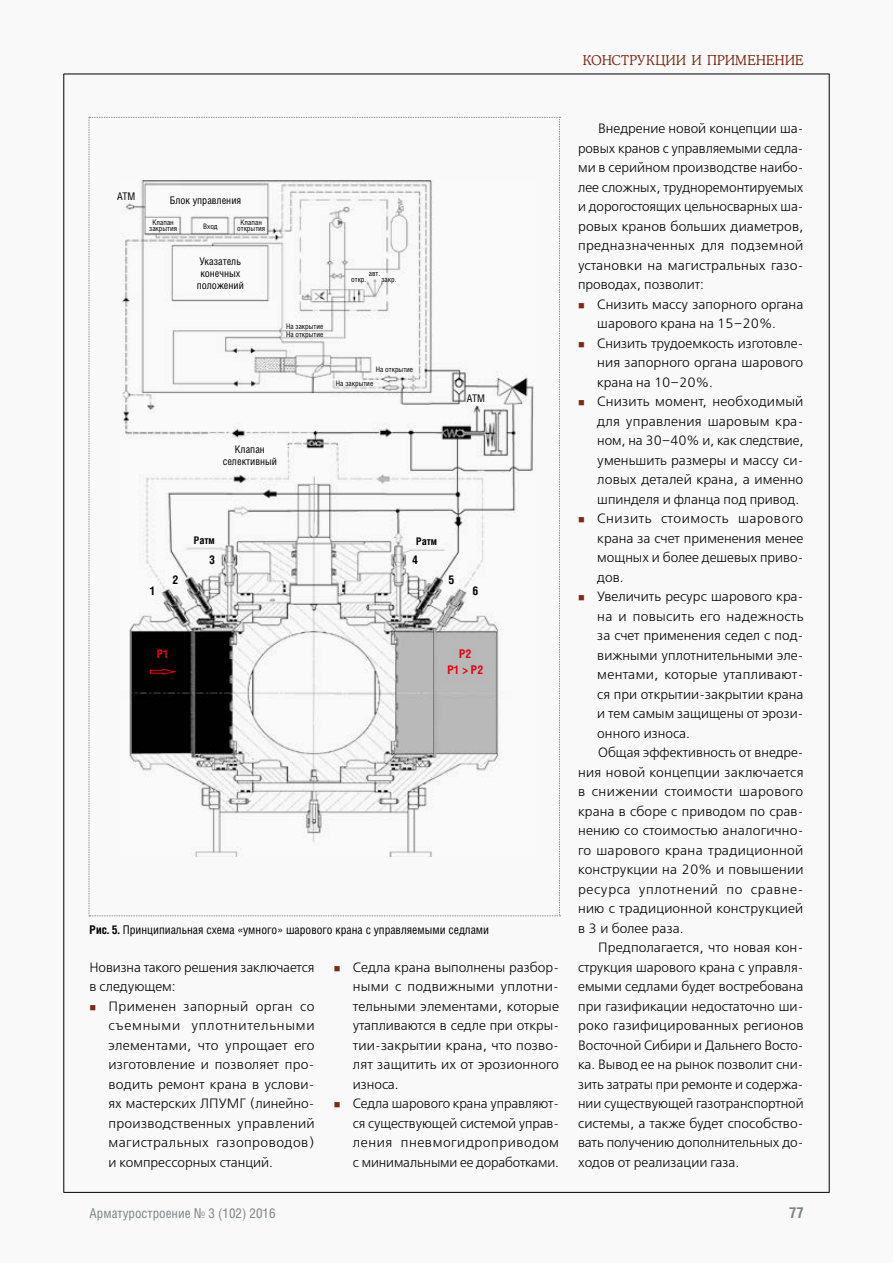
<style>
.page{position:relative;width:893px;height:1263px;background:#f9f9f9}
.page>*{position:absolute;margin:0;border:0;box-sizing:border-box;transform-origin:0 0}
.t1{font:700 15px "Helios Cond";color:#7c8386}
.t2{font:13.5px/19.5px "Free Set Light C";color:#000}
.t3{font:13.5px "Free Set Light C";letter-spacing:.02em;color:#000}
.t4{font:13.5px "Helios Cond";color:#7c8386}
.t5{font:13.5px "Free Set Light C";letter-spacing:.03em;color:#000}
.t6{font:13.5px "Free Set Light C";letter-spacing:.045em;color:#000}
.t7{font:13.5px "Free Set Light C";letter-spacing:.04em;color:#000}
.t8{font:13.5px "Free Set Light C";letter-spacing:.025em;color:#000}
.t9{font:13.5px "Osvald Light C";letter-spacing:.03em;color:#7b2b15}
.t10{font:12px "Helios Cond";color:#000}
.t11{font:700 12px "Helios Cond";color:#e3000f}
.t12{font:700 12px "Helios Cond";color:#000}
.t13{font:10.5px/12px "Helios Cond";color:#000;text-align:center}
.t14{font:700 10.5px "Helios Cond";color:#000}
.t15{font:7.5px/6px "Helios Cond";color:#000;text-align:center}
.s1{font-weight:700}
</style>
<div class="page">
<svg style="left:89px;top:117px;width:471px;height:799px"></svg>
<hr style="left:64px;top:74px;width:1px;height:1118px;background:#000">
<hr style="left:829px;top:74px;width:1px;height:1118px;background:#000">
<hr style="left:64px;top:74px;width:765px;height:1px;background:#000">
<hr style="left:64px;top:1192px;width:765px;height:1px;background:#000">
<p class="t9" style="left:583px;top:52px;width:222px">конструкции и применение</p>
<p class="t13" style="left:117px;top:190px;width:20px">АТМ</p>
<p class="t13" style="left:170px;top:194px;width:73px">Блок управления</p>
<p class="t15" style="left:149px;top:219px;width:30px">Клапан закрытия</p>
<p class="t15" style="left:237px;top:219px;width:30px">Клапан открытия</p>
<p class="t15" style="left:203px;top:223px;width:16px">Вход</p>
<p class="t13" style="left:197px;top:255px;width:49px">Указатель конечных положений</p>
<p class="t15" style="left:369px;top:271px;width:13px">авт.</p>
<p class="t15" style="left:351px;top:276px;width:17px">откр.</p>
<p class="t15" style="left:381px;top:276px;width:17px">закр.</p>
<p class="t15" style="left:286px;top:323px;width:39px">На закрытие</p>
<p class="t15" style="left:286px;top:331px;width:39px">На открытие</p>
<p class="t15" style="left:376px;top:366px;width:39px">На открытие</p>
<p class="t15" style="left:336px;top:380px;width:39px">На закрытие</p>
<p class="t13" style="left:223px;top:443px;width:56px">Клапан селективный</p>
<p class="t13" style="left:467px;top:392px;width:20px">АТМ</p>
<p class="t14" style="left:194px;top:534px;width:23px">Ратм</p>
<p class="t14" style="left:416px;top:535px;width:23px">Ратм</p>
<p class="t12" style="left:209px;top:553px;width:8px">3</p>
<p class="t12" style="left:412px;top:553px;width:7px">4</p>
<p class="t12" style="left:173px;top:572px;width:8px">2</p>
<p class="t12" style="left:449px;top:572px;width:7px">5</p>
<p class="t12" style="left:150px;top:583px;width:7px">1</p>
<p class="t12" style="left:472px;top:583px;width:7px">6</p>
<p class="t11" style="left:157px;top:647px;width:14px">Р1</p>
<p class="t11" style="left:459px;top:647px;width:14px">Р2</p>
<p class="t11" style="left:447px;top:663px;width:38px">Р1 &gt; Р2</p>
<p class="t10" style="left:90px;top:923px;width:401px"><span class="s1">Рис. 5.</span> Принципиальная схема «умного» шарового крана с управляемыми седлами</p>
<p class="t2" style="left:89px;top:958px;width:227px">Новизна такого решения заключается в следующем:</p>
<p class="t2" style="left:108px;top:997px;width:208px;text-align:justify">Применен запорный орган со съемными уплотнительными элементами, что упрощает его изготовление и позволяет про&shy;водить ремонт крана в услови&shy;ях мастерских ЛПУМГ (линейно&shy;производственных управлений магистральных газопроводов) и компрессорных станций.</p>
<p class="t2" style="left:353px;top:958px;width:208px">Седла крана выполнены разбор&shy;ными с подвижными уплотни&shy;тельными элементами, которые утапливаются в седле при откры&shy;тии-закрытии крана, что позво&shy;лят защитить их от эрозионного износа.<br>Седла шарового крана управляют&shy;ся существующей системой управ&shy;ления пневмогидроприводом с минимальными ее доработками.</p>
<p class="t2" style="left:578px;top:120px;width:227px;text-align:justify;text-indent:20px">Внедрение новой концепции ша&shy;ровых кранов с управляемыми седла&shy;ми в серийном производстве наибо&shy;лее сложных, трудноремонтируемых и дорогостоящих цельносварных ша&shy;ровых кранов больших диаметров, предназначенных для подземной установки на магистральных газо&shy;проводах, позволит:</p>
<p class="t2" style="left:597px;top:295px;width:208px">Снизить массу запорного органа</p>
<p class="t2" style="left:597px;top:315px;width:180px">шарового крана на 15–20%.</p>
<p class="t2" style="left:597px;top:334px;width:208px">Снизить трудоемкость изготовле-</p>
<p class="t2" style="left:597px;top:354px;width:208px">ния запорного органа шарового</p>
<p class="t2" style="left:597px;top:373px;width:117px">крана на 10–20%.</p>
<p class="t2" style="left:597px;top:393px;width:208px">Снизить момент, необходимый</p>
<p class="t3" style="left:597px;top:414px;width:208px">для управления шаровым кра-</p>
<p class="t2" style="left:597px;top:432px;width:208px">ном, на 30–40% и, как следствие,</p>
<p class="t2" style="left:597px;top:451px;width:208px">уменьшить размеры и массу си-</p>
<p class="t2" style="left:597px;top:471px;width:208px">ловых деталей крана, а именно</p>
<p class="t2" style="left:597px;top:490px;width:203px">шпинделя и фланца под привод.</p>
<p class="t7" style="left:597px;top:511px;width:208px">Снизить стоимость шарового</p>
<p class="t2" style="left:597px;top:529px;width:208px">крана за счет применения менее</p>
<p class="t2" style="left:597px;top:549px;width:208px">мощных и более дешевых приво-</p>
<p class="t2" style="left:597px;top:568px;width:28px">дов.</p>
<p class="t2" style="left:597px;top:588px;width:208px">Увеличить ресурс шарового кра-</p>
<p class="t8" style="left:597px;top:609px;width:208px">на и повысить его надежность</p>
<p class="t2" style="left:597px;top:627px;width:208px">за счет применения седел с под-</p>
<p class="t2" style="left:597px;top:646px;width:208px">вижными уплотнительными эле-</p>
<p class="t3" style="left:597px;top:667px;width:208px">ментами, которые утапливают-</p>
<p class="t2" style="left:597px;top:685px;width:208px">ся при открытии-закрытии крана</p>
<p class="t2" style="left:597px;top:705px;width:208px">и тем самым защищены от эрози-</p>
<p class="t2" style="left:597px;top:724px;width:94px">онного износа.</p>
<p class="t2" style="left:598px;top:744px;width:207px">Общая эффективность от внедре-</p>
<p class="t2" style="left:578px;top:763px;width:227px">ния новой концепции заключается</p>
<p class="t5" style="left:578px;top:784px;width:227px">в снижении стоимости шарового</p>
<p class="t2" style="left:578px;top:802px;width:227px">крана в сборе с приводом по срав-</p>
<p class="t2" style="left:578px;top:822px;width:227px">нению со стоимостью аналогично-</p>
<p class="t3" style="left:578px;top:843px;width:227px">го шарового крана традиционной</p>
<p class="t2" style="left:578px;top:861px;width:227px">конструкции на 20% и повышении</p>
<p class="t6" style="left:578px;top:882px;width:227px">ресурса уплотнений по сравне-</p>
<p class="t2" style="left:578px;top:900px;width:227px">нию с традиционной конструкцией</p>
<p class="t2" style="left:578px;top:919px;width:107px">в 3 и более раза.</p>
<p class="t2" style="left:598px;top:939px;width:207px">Предполагается, что новая кон-</p>
<p class="t2" style="left:578px;top:958px;width:227px">струкция шарового крана с управля-</p>
<p class="t2" style="left:578px;top:978px;width:227px">емыми седлами будет востребована</p>
<p class="t2" style="left:578px;top:997px;width:227px">при газификации недостаточно ши-</p>
<p class="t2" style="left:578px;top:1017px;width:227px">роко газифицированных регионов</p>
<p class="t2" style="left:578px;top:1036px;width:227px">Восточной Сибири и Дальнего Восто-</p>
<p class="t2" style="left:578px;top:1056px;width:227px">ка. Вывод ее на рынок позволит сни-</p>
<p class="t2" style="left:578px;top:1075px;width:227px">зить затраты при ремонте и содержа-</p>
<p class="t2" style="left:578px;top:1095px;width:227px">нии существующей газотранспортной</p>
<p class="t2" style="left:578px;top:1114px;width:227px">системы, а также будет способство-</p>
<p class="t2" style="left:578px;top:1134px;width:227px">вать получению дополнительных до-</p>
<p class="t2" style="left:578px;top:1153px;width:162px">ходов от реализации газа.</p>
<p class="t4" style="left:90px;top:1205px;width:187px">Арматуростроение № 3 (102) 2016</p>
<p class="t1" style="left:789px;top:1203px;width:16px">77</p>
</div>
